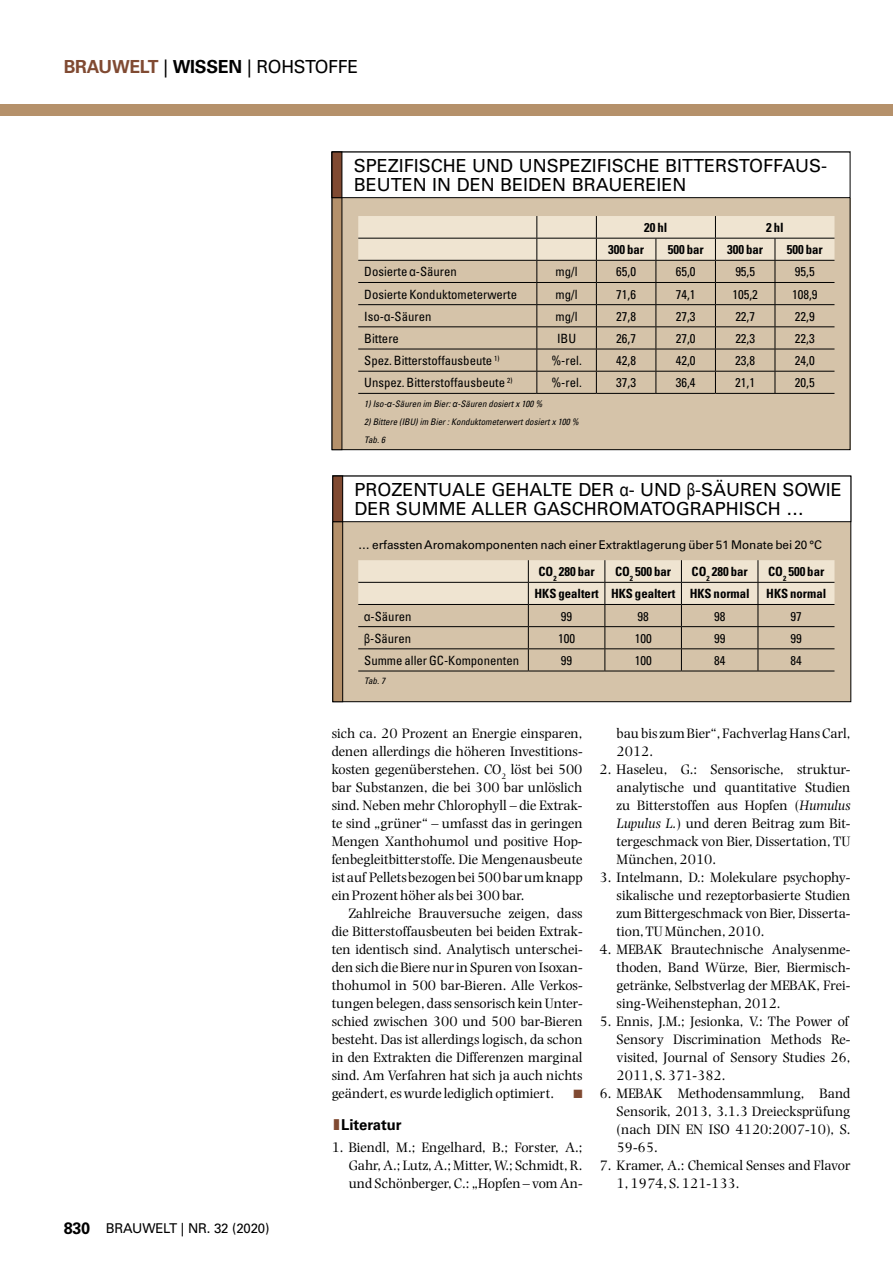
<style>
.page{position:relative;width:893px;height:1263px;background:#fff}
.page>*{position:absolute;margin:0;border:0;box-sizing:border-box;transform-origin:0 0}
.t1{font:18px/19.5px "Univers";color:#000}
.t2{font:700 15px "Univers";color:#000}
.t3{font:14.25px/18px "Photina";color:#000;text-align:justify}
.t4{font:13.5px "Univers";letter-spacing:-.015em;color:#000}
.t5{font:condensed 12.75px "Univers";color:#000}
.t6{font:700 condensed 12.75px "Univers";color:#000}
.t7{font:12px "Univers";letter-spacing:-.005em;color:#000}
.t8{font:12px "Zapf Dingbats";color:#804a32}
.t9{font:italic condensed 9px/18px "Univers";color:#000}
.s1{font-weight:700;color:#804a32}
.s2{font-weight:700}
.s3{font-family:"Arial Narrow";font-stretch:normal}
.s4{font-family:"Arial";font-stretch:normal}
.s5{font-family:"Arial Narrow"}
.s6{font-weight:700;font-size:16.5px}
.s7{color:#804a32}
.s8{font-style:italic}
</style>
<div class="page">
<div style="left:0;top:104px;width:893px;height:12px;background:#b5916b"></div>
<div style="left:332px;top:152px;width:518px;height:298px;background:#d5c3a9"></div>
<div style="left:332px;top:152px;width:10px;height:298px;background:#b5916b"></div>
<div style="left:332px;top:152px;width:518px;height:46px;background:#fff"></div>
<div style="left:332px;top:152px;width:518px;height:46px;border:1px solid #000"></div>
<div style="left:332px;top:152px;width:10px;height:46px;background:#804a32"></div>
<div style="left:332px;top:152px;width:10px;height:46px;border:1px solid #000"></div>
<svg style="left:358px;top:216px;width:476px;height:177px"></svg>
<hr style="left:358px;top:393px;width:179px;height:1px;background:#000">
<hr style="left:537px;top:393px;width:59px;height:1px;background:#000">
<hr style="left:596px;top:393px;width:60px;height:1px;background:#000">
<hr style="left:656px;top:393px;width:59px;height:1px;background:#000">
<hr style="left:715px;top:393px;width:60px;height:1px;background:#000">
<hr style="left:775px;top:393px;width:59px;height:1px;background:#000">
<div style="left:333px;top:476px;width:518px;height:226px;background:#d5c3a9"></div>
<div style="left:333px;top:476px;width:10px;height:226px;background:#b5916b"></div>
<div style="left:332px;top:476px;width:11px;height:226px;border:1px solid #000"></div>
<div style="left:333px;top:476px;width:518px;height:46px;background:#fff"></div>
<div style="left:332px;top:476px;width:519px;height:46px;border:1px solid #000"></div>
<div style="left:333px;top:476px;width:10px;height:46px;background:#804a32"></div>
<div style="left:332px;top:476px;width:11px;height:46px;border:1px solid #000"></div>
<svg style="left:358px;top:560px;width:476px;height:111px"></svg>
<hr style="left:358px;top:671px;width:170px;height:1px;background:#000">
<hr style="left:528px;top:671px;width:77px;height:1px;background:#000">
<hr style="left:605px;top:671px;width:76px;height:1px;background:#000">
<hr style="left:681px;top:671px;width:77px;height:1px;background:#000">
<hr style="left:758px;top:671px;width:76px;height:1px;background:#000">
<p class="t1" style="left:64px;top:57px;width:296px"><span class="s1">BRAUWELT</span> | <span class="s2">WISSEN</span> | ROHSTOFFE</p>
<p class="t1" style="left:354px;top:156px;width:475px">SPEZIFISCHE UND UN SPEZIFISCHE BITTERSTOFFAUS-<br>BEUTEN IN DEN BEIDEN BRAUEREIEN</p>
<p class="t6" style="left:644px;top:220px;width:25px">20 hl</p>
<p class="t6" style="left:766px;top:220px;width:19px">2 hl</p>
<p class="t6" style="left:608px;top:242px;width:37px">300 bar</p>
<p class="t6" style="left:668px;top:242px;width:37px">500 bar</p>
<p class="t6" style="left:727px;top:242px;width:37px">300 bar</p>
<p class="t6" style="left:787px;top:242px;width:37px">500 bar</p>
<p class="t5" style="left:364px;top:264px;width:94px">Dosierte <span class="s3">α</span>-Säuren</p>
<p class="t5" style="left:556px;top:264px;width:23px">mg/l</p>
<p class="t5" style="left:616px;top:264px;width:21px">65,0</p>
<p class="t5" style="left:676px;top:264px;width:21px">65,0</p>
<p class="t5" style="left:735px;top:264px;width:21px">95,5</p>
<p class="t5" style="left:795px;top:264px;width:21px">95,5</p>
<p class="t5" style="left:364px;top:286px;width:154px">Dosierte Konduktometerwerte</p>
<p class="t5" style="left:556px;top:286px;width:23px">mg/l</p>
<p class="t5" style="left:616px;top:286px;width:21px">71,6</p>
<p class="t5" style="left:676px;top:286px;width:21px">74,1</p>
<p class="t5" style="left:732px;top:286px;width:27px">105,2</p>
<p class="t5" style="left:792px;top:286px;width:27px">108,9</p>
<p class="t5" style="left:364px;top:308px;width:69px">Iso-<span class="s3">α</span>-Säuren</p>
<p class="t5" style="left:556px;top:308px;width:23px">mg/l</p>
<p class="t5" style="left:616px;top:308px;width:21px">27,8</p>
<p class="t5" style="left:676px;top:308px;width:21px">27,3</p>
<p class="t5" style="left:735px;top:308px;width:21px">22,7</p>
<p class="t5" style="left:795px;top:308px;width:21px">22,9</p>
<p class="t5" style="left:364px;top:330px;width:36px">Bittere</p>
<p class="t5" style="left:557px;top:330px;width:21px">IBU</p>
<p class="t5" style="left:616px;top:330px;width:21px">26,7</p>
<p class="t5" style="left:676px;top:330px;width:21px">27,0</p>
<p class="t5" style="left:735px;top:330px;width:21px">22,3</p>
<p class="t5" style="left:795px;top:330px;width:21px">22,3</p>
<p class="t5" style="left:364px;top:353px;width:137px">Spez. Bitterstoffausbeute <sup>1)</sup></p>
<p class="t5" style="left:551px;top:353px;width:32px">%-rel.</p>
<p class="t5" style="left:616px;top:353px;width:21px">42,8</p>
<p class="t5" style="left:676px;top:353px;width:21px">42,0</p>
<p class="t5" style="left:735px;top:353px;width:21px">23,8</p>
<p class="t5" style="left:795px;top:353px;width:21px">24,0</p>
<p class="t5" style="left:364px;top:375px;width:150px">Unspez. Bitterstoffausbeute <sup>2)</sup></p>
<p class="t5" style="left:551px;top:375px;width:32px">%-rel.</p>
<p class="t5" style="left:616px;top:375px;width:21px">37,3</p>
<p class="t5" style="left:676px;top:375px;width:21px">36,4</p>
<p class="t5" style="left:735px;top:375px;width:21px">21,1</p>
<p class="t5" style="left:795px;top:375px;width:21px">20,5</p>
<p class="t9" style="left:364px;top:394px;width:180px">1) Iso-<span class="s4">α</span>-Säuren im Bier: <span class="s4">α</span>-Säuren dosiert x 100 %</p>
<p class="t9" style="left:364px;top:412px;width:216px">2) Bittere (IBU) im Bier : Konduktometerwert dosiert x 100 %<br>Tab. 6</p>
<p class="t1" style="left:354px;top:480px;width:489px">PROZENTUALE GEHALTE DER <span class="s5">α</span>- UND <span class="s5">β</span>-SÄUREN SOWIE<br>DER SUMME ALLER GASCHROMATOGRAPHISCH …</p>
<p class="t7" style="left:358px;top:538px;width:465px">… ERFASSTEN AROMAKOMPONENTEN NACH EINER EXTRAKTLAGERUNG ÜBER 51 MONATE BEI 20 °C</p>
<p class="t6" style="left:539px;top:564px;width:58px">CO<sub>2</sub> 280 bar</p>
<p class="t6" style="left:615px;top:564px;width:58px">CO<sub>2</sub> 500 bar</p>
<p class="t6" style="left:692px;top:564px;width:58px">CO<sub>2</sub> 280 bar</p>
<p class="t6" style="left:768px;top:564px;width:58px">CO<sub>2</sub> 500 bar</p>
<p class="t6" style="left:534px;top:586px;width:217px">HKS gealtert HKS gealtert HKS normal</p>
<p class="t6" style="left:766px;top:586px;width:62px">HKS normal</p>
<p class="t5" style="left:364px;top:608px;width:49px"><span class="s3">α</span>-Säuren</p>
<p class="t5" style="left:561px;top:608px;width:13px">99</p>
<p class="t5" style="left:637px;top:608px;width:13px">98</p>
<p class="t5" style="left:714px;top:608px;width:13px">98</p>
<p class="t5" style="left:791px;top:608px;width:13px">97</p>
<p class="t5" style="left:364px;top:630px;width:48px"><span class="s3">β</span>-Säuren</p>
<p class="t5" style="left:558px;top:630px;width:18px">100</p>
<p class="t5" style="left:635px;top:630px;width:18px">100</p>
<p class="t5" style="left:714px;top:630px;width:13px">99</p>
<p class="t5" style="left:791px;top:630px;width:13px">99</p>
<p class="t5" style="left:364px;top:652px;width:156px">Summe aller GC-Komponenten</p>
<p class="t5" style="left:561px;top:652px;width:13px">99</p>
<p class="t5" style="left:635px;top:652px;width:18px">100</p>
<p class="t5" style="left:714px;top:652px;width:13px">84</p>
<p class="t5" style="left:791px;top:652px;width:13px">84</p>
<p class="t9" style="left:364px;top:672px;width:22px">Tab. 7</p>
<p class="t4" style="left:64px;top:1221px;width:207px"><span class="s6">830</span> BRAUWELT | NR . 32 (2020)</p>
<p class="t3" style="left:332px;top:724px;width:252px">sich ca. 20 Prozent an Energie einsparen, denen allerdings die höheren Investitions&shy;kosten gegenüberstehen. CO<sub>2</sub> löst bei 500 bar Substanzen, die bei 300 bar unlöslich sind. Neben mehr Chlorophyll – die Extrak&shy;te sind „grüner“ – umfasst das in geringen Mengen Xanthohumol und positive Hop&shy;fenbegleitbitterstoffe. Die Mengenausbeute ist auf Pellets bezogen bei 500 bar um knapp ein Prozent höher als bei 300 bar.</p>
<p class="t3" style="left:332px;top:904px;width:252px;text-indent:17px">Zahlreiche Brauversuche zeigen, dass die Bitterstoffausbeuten bei beiden Extrak&shy;ten identisch sind. Analytisch unterschei&shy;den sich die Biere nur in Spuren von Isoxan&shy;thohumol in 500 bar-Bieren. Alle Verkos&shy;tungen belegen, dass sensorisch kein Unter&shy;schied zwischen 300 und 500 bar-Bieren besteht. Das ist allerdings logisch, da schon in den Extrakten die Differenzen marginal sind. Am Verfahren hat sich ja auch nichts geändert, es wurde lediglich optimiert.</p>
<p class="t8" style="left:573px;top:1088px;width:10px">■</p>
<p class="t2" style="left:332px;top:1116px;width:71px"><span class="s7">l</span>Literatur</p>
<p class="t3" style="left:349px;top:1138px;width:235px;text-indent:-17px">1. Biendl, M.; Engelhard, B.; Forster, A.; Gahr, A.; Lutz, A.; Mitter, W.; Schmidt, R. und Schönberger, C.: „Hopfen – vom An-</p>
<p class="t3" style="left:617px;top:724px;width:235px">bau bis zum Bier“, Fachverlag Hans Carl,<br>2012.</p>
<p class="t3" style="left:617px;top:760px;width:235px;text-indent:-17px">2. Haseleu, G.: Sensorische, struktur&shy;analytische und quantitative Studien zu Bitterstoffen aus Hopfen (<span class="s8">Humulus Lupulus L.</span>) und deren Beitrag zum Bit&shy;tergeschmack von Bier, Dissertation, TU München, 2010.</p>
<p class="t3" style="left:617px;top:868px;width:235px;text-indent:-17px">3. Intelmann, D.: Molekulare psychophy&shy;sikalische und rezeptorbasierte Studien zum Bittergeschmack von Bier, Disserta&shy;tion, TU München, 2010.</p>
<p class="t3" style="left:617px;top:940px;width:235px;text-indent:-17px">4. MEBAK Brautechnische Analysenme&shy;thoden, Band Würze, Bier, Biermisch&shy;getränke, Selbstverlag der MEBAK, Frei&shy;sing-Weihenstephan, 2012.</p>
<p class="t3" style="left:617px;top:1012px;width:235px;text-align:left;text-indent:-17px">5. Ennis, J.M.; Jesionka, V.: The Power of Sensory Discrimination Methods Re&shy;visited, Journal of Sensory Studies 26, 2011, S. 371-382.</p>
<p class="t3" style="left:617px;top:1084px;width:235px;text-indent:-17px">6. MEBAK Methodensammlung, Band Sensorik, 2013, 3.1.3 Dreiecksprüfung (nach DIN EN ISO 4120:2007-10), S.<br>59-65.</p>
<p class="t3" style="left:617px;top:1156px;width:235px;text-indent:-17px">7. Kramer, A.: Chemical Senses and Flavor<br>1, 1974, S. 121-133.</p>
</div>
